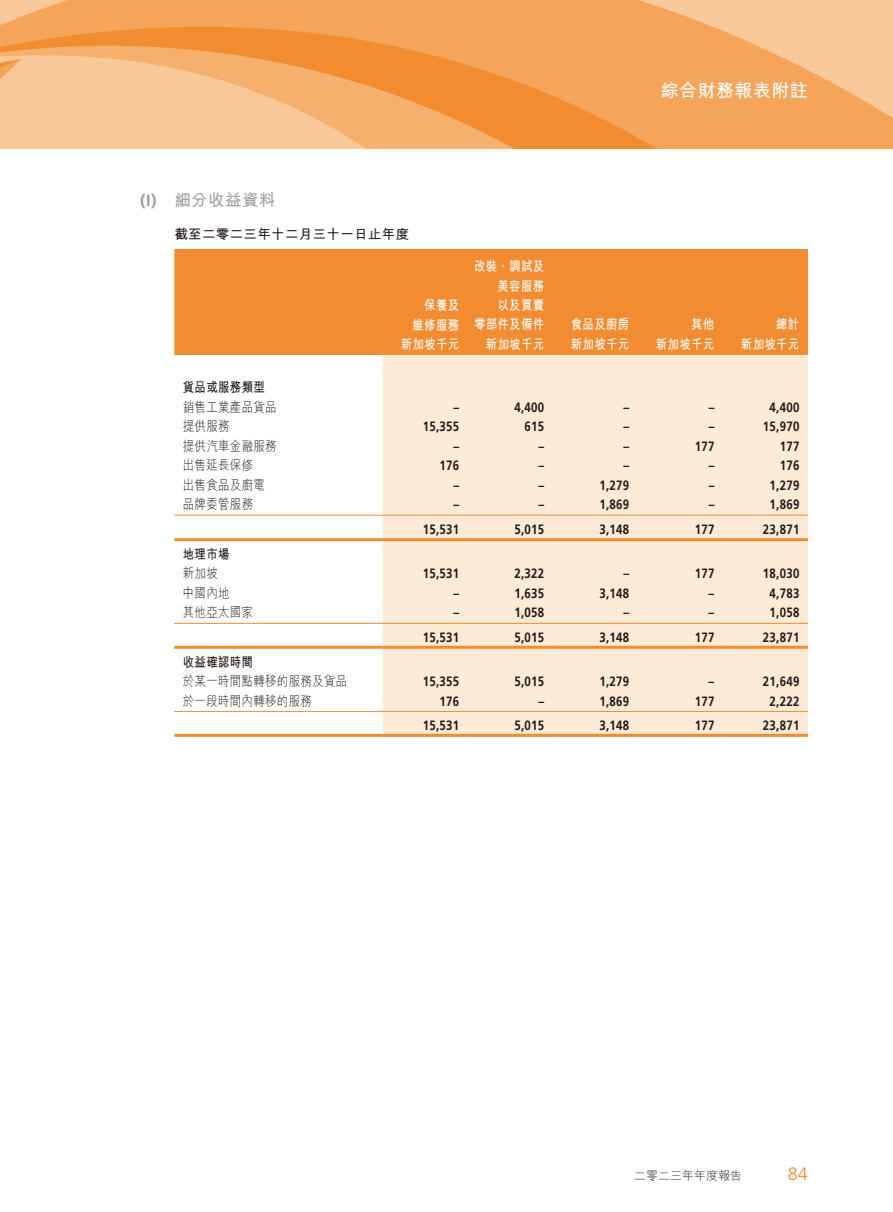
<style>
.page{position:relative;width:893px;height:1212px;background:#fff}
.page>*{position:absolute;margin:0;border:0;box-sizing:border-box;transform-origin:0 0}
.t1{font:700 18px "M Hei HK";letter-spacing:.025em;color:#fff}
.t2{font:300 18px "Frutiger LT Std";color:#f18c31}
.t3{font:700 16.5px "M Hei HK";letter-spacing:.025em;color:#a0a0a1}
.t4{font:700 16.5px "Frutiger LT Std";color:#a0a0a1}
.t5{font:700 13.5px "Frutiger LT Std";letter-spacing:.025em;color:#231916;scale:.85 1}
.t6{font:300 13.5px "M Hei HK";letter-spacing:.025em;color:#231916;scale:.85 1}
.t7{font:700 13.5px/19.5px "M Hei HK";letter-spacing:.025em;color:#fff;text-align:right;scale:.85 1}
.t8{font:700 13.5px "M Hei HK";letter-spacing:.025em;color:#231916}
.t9{font:700 13.5px "M Hei HK";letter-spacing:.025em;color:#231916;scale:.85 1}
.t10{font:300 12px "M Hei HK";color:#231916}
</style>
<div class="page">
<svg style="left:868px;top:0;width:25px;height:148px;background:#f7bf88"></svg>
<svg style="left:20px;top:0;width:848px;height:148px;background:#f5ab65"></svg>
<svg style="left:0;top:0;width:20px;height:148px;background:#f7bc84"></svg>
<div style="left:174px;top:249px;width:634px;height:106px;background:#f18c31"></div>
<div style="left:383px;top:355px;width:425px;height:379px;background:#fdebd8"></div>
<hr style="left:174px;top:515px;width:209px;height:1px;background:#f18c31">
<hr style="left:383px;top:515px;width:85px;height:1px;background:#f18c31">
<hr style="left:468px;top:515px;width:85px;height:1px;background:#f18c31">
<hr style="left:553px;top:515px;width:85px;height:1px;background:#f18c31">
<hr style="left:638px;top:515px;width:85px;height:1px;background:#f18c31">
<hr style="left:723px;top:515px;width:85px;height:1px;background:#f18c31">
<hr style="left:174px;top:538px;width:209px;height:3px;background:#f18c31">
<hr style="left:383px;top:538px;width:85px;height:3px;background:#f18c31">
<hr style="left:468px;top:538px;width:85px;height:3px;background:#f18c31">
<hr style="left:553px;top:538px;width:85px;height:3px;background:#f18c31">
<hr style="left:638px;top:538px;width:85px;height:3px;background:#f18c31">
<hr style="left:723px;top:538px;width:85px;height:3px;background:#f18c31">
<hr style="left:174px;top:623px;width:209px;height:1px;background:#f18c31">
<hr style="left:383px;top:623px;width:85px;height:1px;background:#f18c31">
<hr style="left:468px;top:623px;width:85px;height:1px;background:#f18c31">
<hr style="left:553px;top:623px;width:85px;height:1px;background:#f18c31">
<hr style="left:638px;top:623px;width:85px;height:1px;background:#f18c31">
<hr style="left:723px;top:623px;width:85px;height:1px;background:#f18c31">
<hr style="left:174px;top:646px;width:209px;height:3px;background:#f18c31">
<hr style="left:383px;top:646px;width:85px;height:3px;background:#f18c31">
<hr style="left:468px;top:646px;width:85px;height:3px;background:#f18c31">
<hr style="left:553px;top:646px;width:85px;height:3px;background:#f18c31">
<hr style="left:638px;top:646px;width:85px;height:3px;background:#f18c31">
<hr style="left:723px;top:646px;width:85px;height:3px;background:#f18c31">
<hr style="left:174px;top:711px;width:209px;height:1px;background:#f18c31">
<hr style="left:383px;top:711px;width:85px;height:1px;background:#f18c31">
<hr style="left:468px;top:711px;width:85px;height:1px;background:#f18c31">
<hr style="left:553px;top:711px;width:85px;height:1px;background:#f18c31">
<hr style="left:638px;top:711px;width:85px;height:1px;background:#f18c31">
<hr style="left:723px;top:711px;width:85px;height:1px;background:#f18c31">
<hr style="left:174px;top:734px;width:209px;height:3px;background:#f18c31">
<hr style="left:383px;top:734px;width:85px;height:3px;background:#f18c31">
<hr style="left:468px;top:734px;width:85px;height:3px;background:#f18c31">
<hr style="left:553px;top:734px;width:85px;height:3px;background:#f18c31">
<hr style="left:638px;top:734px;width:85px;height:3px;background:#f18c31">
<hr style="left:723px;top:734px;width:85px;height:3px;background:#f18c31">
<h1 class="t1" style="left:661px;top:77px;width:149px">綜合財務報表附註</h1>
<p class="t4" style="left:140px;top:191px;width:18px">I( )</p>
<p class="t3" style="left:174px;top:188px;width:103px">細分收益資料</p>
<p class="t8" style="left:174px;top:224px;width:236px">截至二零二三年十二月三十一日止年度</p>
<p class="t7" style="left:412px;top:294px;width:57px">保養及維修服務</p>
<p class="t9" style="left:183px;top:377px;width:98px">貨品或服務類型</p>
<p class="t6" style="left:183px;top:400px;width:112px">銷售工業產品貨品</p>
<p class="t6" style="left:183px;top:419px;width:57px">提供服務</p>
<p class="t6" style="left:183px;top:439px;width:112px">提供汽車金融服務</p>
<p class="t6" style="left:183px;top:458px;width:84px">出售延長保修</p>
<p class="t6" style="left:183px;top:478px;width:98px">出售食品及廚電</p>
<p class="t6" style="left:183px;top:497px;width:84px">品牌委管服務</p>
<p class="t9" style="left:183px;top:544px;width:57px">地理市場</p>
<p class="t6" style="left:183px;top:567px;width:43px">新加坡</p>
<p class="t6" style="left:183px;top:586px;width:57px">中國內地</p>
<p class="t6" style="left:183px;top:606px;width:84px">其他亞太國家</p>
<p class="t9" style="left:183px;top:652px;width:84px">收益確認時間</p>
<p class="t6" style="left:183px;top:674px;width:195px">於某一時間點轉移的服務及貨品</p>
<p class="t6" style="left:183px;top:694px;width:153px">於一段時間內轉移的服務</p>
<p class="t7" style="left:401px;top:333px;width:70px">新加坡千元</p>
<p class="t5" style="left:453px;top:399px;width:8px">–</p>
<p class="t5" style="left:423px;top:419px;width:44px">15,355</p>
<p class="t5" style="left:453px;top:438px;width:8px">–</p>
<p class="t5" style="left:440px;top:458px;width:25px">176</p>
<p class="t5" style="left:453px;top:477px;width:8px">–</p>
<p class="t5" style="left:453px;top:497px;width:8px">–</p>
<p class="t5" style="left:423px;top:521px;width:44px">15,531</p>
<p class="t5" style="left:423px;top:566px;width:44px">15,531</p>
<p class="t5" style="left:453px;top:585px;width:8px">–</p>
<p class="t5" style="left:453px;top:605px;width:8px">–</p>
<p class="t5" style="left:423px;top:629px;width:44px">15,531</p>
<p class="t5" style="left:423px;top:673px;width:44px">15,355</p>
<p class="t5" style="left:439px;top:693px;width:25px">176</p>
<p class="t5" style="left:423px;top:717px;width:44px">15,531</p>
<p class="t7" style="left:497px;top:255px;width:57px;text-align:justify;text-indent:-24px">改裝、調試及美容服務以及買賣</p>
<p class="t7" style="left:474px;top:314px;width:84px">零部件及備件</p>
<p class="t7" style="left:486px;top:333px;width:70px">新加坡千元</p>
<p class="t5" style="left:514px;top:399px;width:37px">4,400</p>
<p class="t5" style="left:525px;top:419px;width:25px">615</p>
<p class="t5" style="left:539px;top:438px;width:8px">–</p>
<p class="t5" style="left:539px;top:458px;width:8px">–</p>
<p class="t5" style="left:539px;top:477px;width:8px">–</p>
<p class="t5" style="left:539px;top:497px;width:8px">–</p>
<p class="t5" style="left:514px;top:521px;width:37px">5,015</p>
<p class="t5" style="left:514px;top:566px;width:37px">2,322</p>
<p class="t5" style="left:514px;top:585px;width:37px">1,635</p>
<p class="t5" style="left:514px;top:605px;width:37px">1,058</p>
<p class="t5" style="left:514px;top:629px;width:37px">5,015</p>
<p class="t5" style="left:514px;top:673px;width:37px">5,015</p>
<p class="t5" style="left:539px;top:693px;width:8px">–</p>
<p class="t5" style="left:514px;top:717px;width:37px">5,015</p>
<p class="t7" style="left:571px;top:314px;width:70px">食品及廚房</p>
<p class="t7" style="left:691px;top:314px;width:29px">其他</p>
<p class="t7" style="left:776px;top:314px;width:29px">總計</p>
<p class="t7" style="left:571px;top:333px;width:70px">新加坡千元</p>
<p class="t7" style="left:656px;top:333px;width:70px">新加坡千元</p>
<p class="t7" style="left:741px;top:333px;width:70px">新加坡千元</p>
<p class="t5" style="left:624px;top:399px;width:8px">–</p>
<p class="t5" style="left:709px;top:399px;width:8px">–</p>
<p class="t5" style="left:770px;top:399px;width:37px">4,400</p>
<p class="t5" style="left:624px;top:419px;width:8px">–</p>
<p class="t5" style="left:709px;top:419px;width:8px">–</p>
<p class="t5" style="left:763px;top:419px;width:44px">15,970</p>
<p class="t5" style="left:624px;top:438px;width:8px">–</p>
<p class="t5" style="left:695px;top:438px;width:25px">177</p>
<p class="t5" style="left:780px;top:438px;width:25px">177</p>
<p class="t5" style="left:624px;top:458px;width:8px">–</p>
<p class="t5" style="left:709px;top:458px;width:8px">–</p>
<p class="t5" style="left:780px;top:458px;width:25px">176</p>
<p class="t5" style="left:599px;top:477px;width:37px">1,279</p>
<p class="t5" style="left:709px;top:477px;width:8px">–</p>
<p class="t5" style="left:770px;top:477px;width:37px">1,279</p>
<p class="t5" style="left:599px;top:497px;width:37px">1,869</p>
<p class="t5" style="left:709px;top:497px;width:8px">–</p>
<p class="t5" style="left:770px;top:497px;width:37px">1,869</p>
<p class="t5" style="left:599px;top:521px;width:37px">3,148</p>
<p class="t5" style="left:695px;top:521px;width:25px">177</p>
<p class="t5" style="left:763px;top:521px;width:44px">23,871</p>
<p class="t5" style="left:624px;top:566px;width:8px">–</p>
<p class="t5" style="left:695px;top:566px;width:25px">177</p>
<p class="t5" style="left:763px;top:566px;width:44px">18,030</p>
<p class="t5" style="left:599px;top:585px;width:37px">3,148</p>
<p class="t5" style="left:709px;top:585px;width:8px">–</p>
<p class="t5" style="left:770px;top:585px;width:37px">4,783</p>
<p class="t5" style="left:624px;top:605px;width:8px">–</p>
<p class="t5" style="left:709px;top:605px;width:8px">–</p>
<p class="t5" style="left:770px;top:605px;width:37px">1,058</p>
<p class="t5" style="left:599px;top:629px;width:37px">3,148</p>
<p class="t5" style="left:695px;top:629px;width:25px">177</p>
<p class="t5" style="left:763px;top:629px;width:44px">23,871</p>
<p class="t5" style="left:599px;top:673px;width:37px">1,279</p>
<p class="t5" style="left:709px;top:673px;width:8px">–</p>
<p class="t5" style="left:763px;top:673px;width:44px">21,649</p>
<p class="t5" style="left:599px;top:693px;width:37px">1,869</p>
<p class="t5" style="left:695px;top:693px;width:25px">177</p>
<p class="t5" style="left:770px;top:693px;width:37px">2,222</p>
<p class="t5" style="left:599px;top:717px;width:37px">3,148</p>
<p class="t5" style="left:695px;top:717px;width:25px">177</p>
<p class="t5" style="left:763px;top:717px;width:44px">23,871</p>
<p class="t10" style="left:634px;top:1169px;width:109px">二零二三年年度報告</p>
<h1 class="t2" style="left:788px;top:1164px;width:22px">84</h1>
</div>
